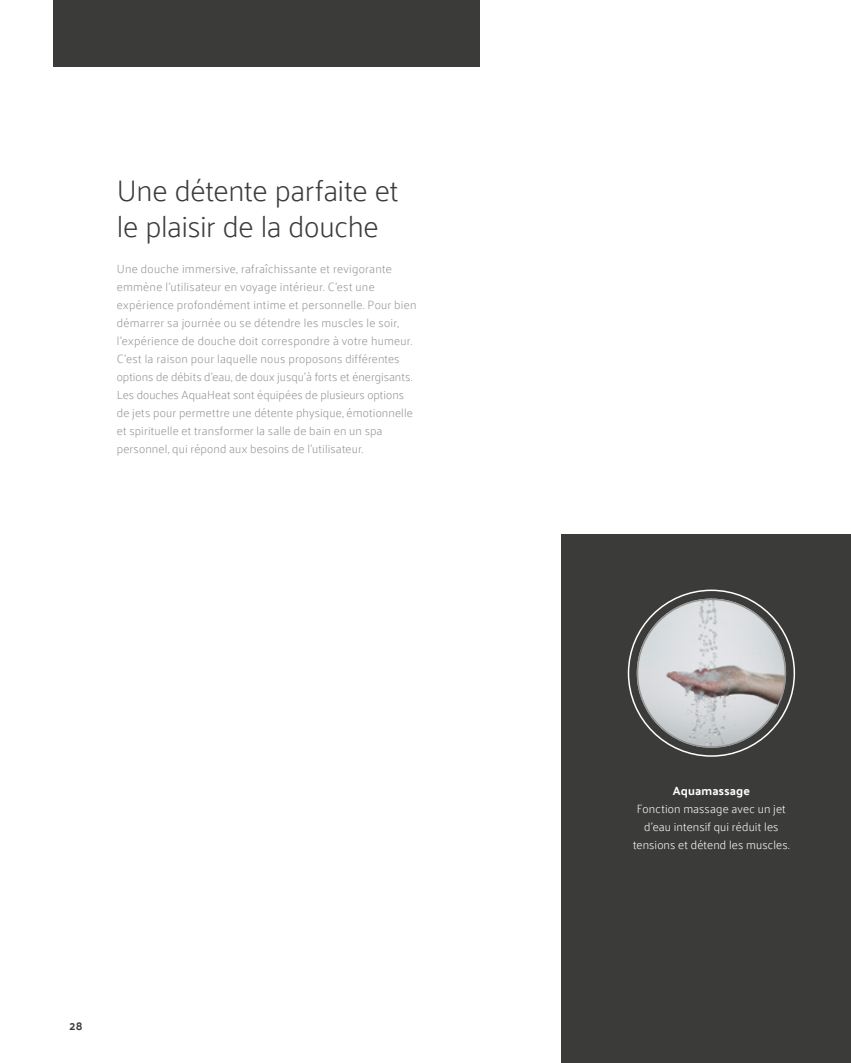
<style>
.page{position:relative;width:851px;height:1063px;background:#fff}
.page>*{position:absolute;margin:0;border:0;box-sizing:border-box;transform-origin:0 0}
.t1{font:200 30px/36px "Palanquin";letter-spacing:-.01em;color:#3b3b3a}
.t2{font:200 12px/18px "Palanquin";letter-spacing:.015em;color:#949494}
.t3{font:200 12px/18px "Palanquin";letter-spacing:.01em;color:#fff;text-align:center}
.t4{font:700 12px "Palanquin";letter-spacing:.02em;color:#fff}
.t5{font:700 12px "Palanquin";color:#3b3b3a}
</style>
<div class="page">
<div style="left:561px;top:534px;width:289px;height:529px;background:#3b3b3a"></div>
<img style="left:636px;top:599px;width:150px;height:149px;border-radius:75px">
<div style="left:53px;top:0;width:427px;height:66px;background:#3b3b3a"></div>
<h1 class="t1" style="left:117px;top:173px;width:283px">Une détente parfaite et le plaisir de la douche</h1>
<p class="t2" style="left:117px;top:260px;width:301px">Une douche immersive, rafraîchissante et revigorante emmène l’utilisateur en voyage intérieur. C’est une expérience profondément intime et personnelle. Pour bien démarrer sa journée ou se détendre les muscles le soir, l’expérience de douche doit correspondre à votre humeur.<br>C’est la raison pour laquelle nous proposons différentes options de débits d’eau, de doux jusqu’à forts et énergisants.<br>Les douches AquaHeat sont équipées de plusieurs options de jets pour permettre une détente physique, émotionnelle et spirituelle et transformer la salle de bain en un spa personnel, qui répond aux besoins de l’utilisateur.</p>
<p class="t5" style="left:70px;top:1019px;width:14px">28</p>
<p class="t4" style="left:672px;top:784px;width:79px">Aquamassage</p>
<p class="t3" style="left:633px;top:800px;width:158px">Fonction massage avec un jet d’eau intensif qui réduit les tensions et détend les muscles.</p>
</div>
